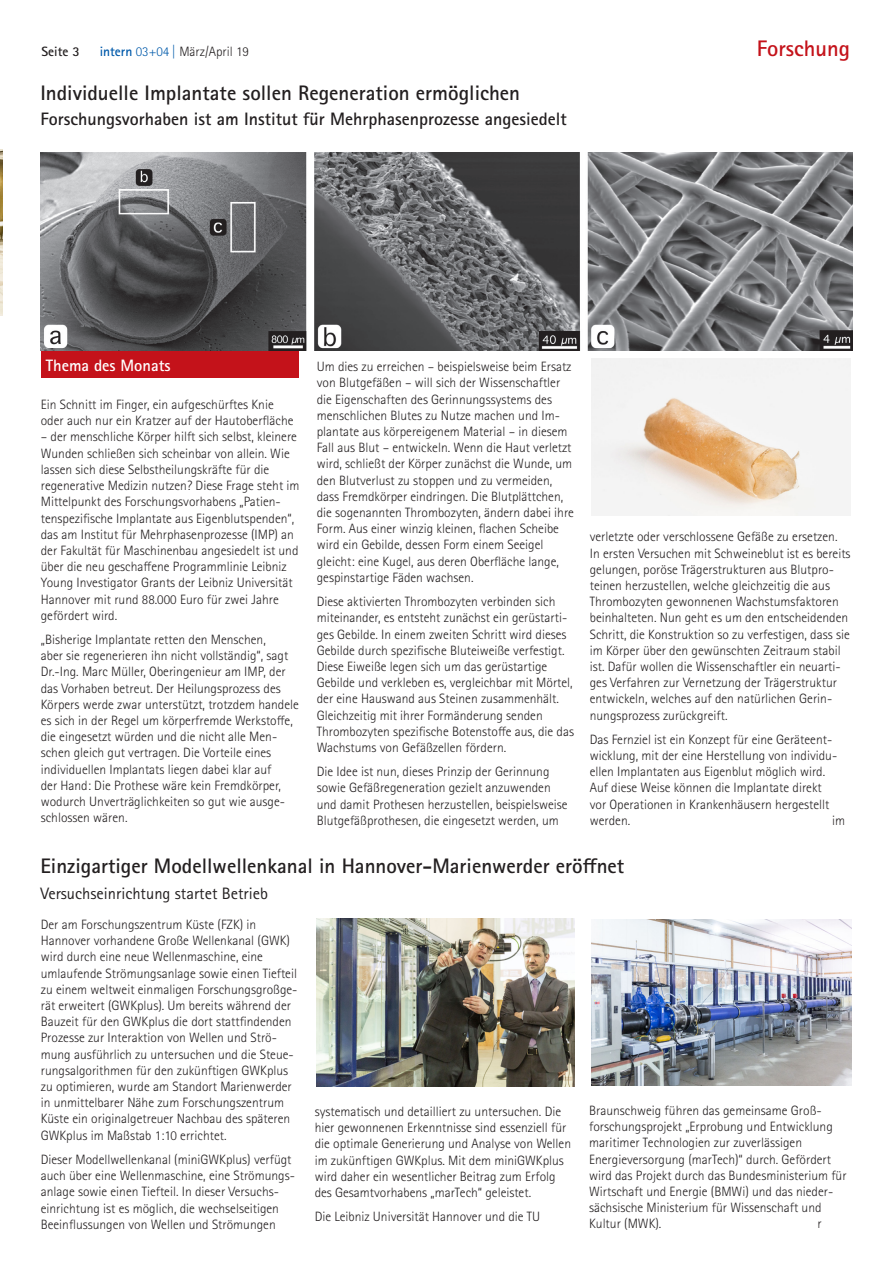
<style>
.page{position:relative;width:893px;height:1263px;background:#fff}
.page>*{position:absolute;margin:0;border:0;box-sizing:border-box;transform-origin:0 0}
.text{font:700 22.5px "Rotis Sans Serif Std";color:#c4121a}
.ü2{font:700 21px "Rotis Sans Serif Std";color:#231f20}
.Ü2_12_pt{font:700 18px "Rotis Sans Serif Std";color:#231f20}
.ü2_sub{font:16.5px "Rotis Sans Serif Std";color:#231f20}
.header_infospalte{font:700 16.5px "Rotis Sans Serif Std";color:#fff}
.text-2{font:300 13.5px/16.2px "Rotis Sans Serif Std";color:#231f20}
.text-3{font:700 13.5px "Rotis Sans Serif Std";color:#231f20}
.s1{font-weight:700;color:#015aaa}
.s2{color:#015aaa}
</style>
<div class="page">
<img style="left:317px;top:919px;width:257px;height:168px">
<img style="left:591px;top:919px;width:261px;height:166px">
<img style="left:591px;top:359px;width:259px;height:156px">
<img style="left:41px;top:153px;width:811px;height:198px">
<img style="left:0;top:149px;width:2px;height:166px">
<div style="left:42px;top:352px;width:257px;height:26px;background:#c4121a"></div>
<p class="text-3" style="left:41px;top:42px;width:40px">Seite 3</p>
<p class="text-2" style="left:100px;top:43px;width:151px"><span class="s1">intern</span> <span class="s2">03+04 |</span> März/April 19</p>
<p class="text" style="left:757px;top:34px;width:95px">Forschung</p>
<p class="ü2" style="left:40px;top:79px;width:481px">Individuelle Implantate sollen Regeneration ermöglichen</p>
<p class="Ü2_12_pt" style="left:40px;top:107px;width:528px">Forschungsvorhaben ist am Institut für Mehrphasenprozesse angesiedelt</p>
<p class="header_infospalte" style="left:46px;top:355px;width:126px">Thema des Monats</p>
<p class="text-2" style="left:41px;top:397px;width:254px">Ein Schnitt im Finger, ein aufgeschürftes Knie oder auch nur ein Kratzer auf der Hautoberfläche</p>
<p class="text-2" style="left:41px;top:429px;width:260px">– der menschliche Körper hilft sich selbst, kleinere Wunden schließen sich scheinbar von allein. Wie lassen sich diese Selbstheilungskräfte für die regenerative Medizin nutzen? Diese Frage steht im Mittelpunkt des Forschungsvorhabens „Patien&shy;tenspezifische Implantate aus Eigenblutspenden“, das am Institut für Mehrphasenprozesse (IMP) an der Fakultät für Maschinenbau angesiedelt ist und über die neu geschaffene Programmlinie Leibniz Young Investigator Grants der Leibniz Universität Hannover mit rund 88.000 Euro für zwei Jahre gefördert wird.</p>
<p class="text-2" style="left:41px;top:632px;width:259px">„Bisherige Implantate retten den Menschen,<br>aber sie regenerieren ihn nicht vollständig“, sagt Dr.-Ing. Marc Müller, Oberingenieur am IMP, der das Vorhaben betreut. Der Heilungsprozess des Körpers werde zwar unterstützt, trotzdem handele es sich in der Regel um körperfremde Werkstoffe, die eingesetzt würden und die nicht alle Men&shy;schen gleich gut vertragen. Die Vorteile eines individuellen Implantats liegen dabei klar auf<br>der Hand: Die Prothese wäre kein Fremdkörper, wodurch Unverträglichkeiten so gut wie ausge&shy;schlossen wären.</p>
<p class="text-2" style="left:317px;top:359px;width:259px">Um dies zu erreichen – beispielsweise beim Ersatz von Blutgefäßen – will sich der Wissenschaftler die Eigenschaften des Gerinnungssystems des menschlichen Blutes zu Nutze machen und Im&shy;plantate aus körpereigenem Material – in diesem Fall aus Blut – entwickeln. Wenn die Haut verletzt wird, schließt der Körper zunächst die Wunde, um den Blutverlust zu stoppen und zu vermeiden, dass Fremdkörper eindringen. Die Blutplättchen, die sogenannten Thrombozyten, ändern dabei ihre Form. Aus einer winzig kleinen, flachen Scheibe wird ein Gebilde, dessen Form einem Seeigel gleicht: eine Kugel, aus deren Oberfläche lange, gespinstartige Fäden wachsen.</p>
<p class="text-2" style="left:317px;top:594px;width:259px">Diese aktivierten Thrombozyten verbinden sich miteinander, es entsteht zunächst ein gerüstarti&shy;ges Gebilde. In einem zweiten Schritt wird dieses Gebilde durch spezifische Bluteiweiße verfestigt.<br>Diese Eiweiße legen sich um das gerüstartige Gebilde und verkleben es, vergleichbar mit Mörtel, der eine Hauswand aus Steinen zusammenhält.<br>Gleichzeitig mit ihrer Formänderung senden Thrombozyten spezifische Botenstoffe aus, die das Wachstums von Gefäßzellen fördern.</p>
<p class="text-2" style="left:317px;top:764px;width:252px">Die Idee ist nun, dieses Prinzip der Gerinnung sowie Gefäßregeneration gezielt anzuwenden und damit Prothesen herzustellen, beispielsweise Blutgefäßprothesen, die eingesetzt werden, um</p>
<p class="text-2" style="left:590px;top:529px;width:262px">verletzte oder verschlossene Gefäße zu ersetzen.<br>In ersten Versuchen mit Schweineblut ist es bereits gelungen, poröse Trägerstrukturen aus Blutpro&shy;teinen herzustellen, welche gleichzeitig die aus Thrombozyten gewonnenen Wachstumsfaktoren beinhalteten. Nun geht es um den entscheidenden Schritt, die Konstruktion so zu verfestigen, dass sie im Körper über den gewünschten Zeitraum stabil ist. Dafür wollen die Wissenschaftler ein neuarti&shy;ges Verfahren zur Vernetzung der Trägerstruktur entwickeln, welches auf den natürlichen Gerin&shy;nungsprozess zurückgreift.</p>
<p class="text-2" style="left:590px;top:731px;width:249px">Das Fernziel ist ein Konzept für eine Geräteent&shy;wicklung, mit der eine Herstellung von individu&shy;ellen Implantaten aus Eigenblut möglich wird.<br>Auf diese Weise können die Implantate direkt vor Operationen in Krankenhäusern hergestellt werden.</p>
<p class="text-2" style="left:832px;top:812px;width:15px">im</p>
<p class="ü2" style="left:40px;top:853px;width:585px">Einzigartiger Modellwellenkanal in Hannover-Marienwerder eröffnet</p>
<p class="ü2_sub" style="left:40px;top:883px;width:229px">Versuchseinrichtung startet Betrieb</p>
<p class="text-2" style="left:41px;top:916px;width:258px">Der am Forschungszentrum Küste (FZK) in Hannover vorhandene Große Wellenkanal (GWK) wird durch eine neue Wellenmaschine, eine umlaufende Strömungsanlage sowie einen Tiefteil zu einem weltweit einmaligen Forschungsgroßge&shy;rät erweitert (GWKplus). Um bereits während der Bauzeit für den GWKplus die dort stattfindenden Prozesse zur Interaktion von Wellen und Strö&shy;mung ausführlich zu untersuchen und die Steue&shy;rungsalgorithmen für den zukünftigen GWKplus zu optimieren, wurde am Standort Marienwerder in unmittelbarer Nähe zum Forschungszentrum Küste ein originalgetreuer Nachbau des späteren GWKplus im Maßstab 1:10 errichtet.</p>
<p class="text-2" style="left:41px;top:1151px;width:256px">Dieser Modellwellenkanal (miniGWKplus) verfügt auch über eine Wellenmaschine, eine Strömungs&shy;anlage sowie einen Tiefteil. In dieser Versuchs&shy;einrichtung ist es möglich, die wechselseitigen Beeinflussungen von Wellen und Strömungen</p>
<p class="text-2" style="left:315px;top:1103px;width:258px">systematisch und detailliert zu untersuchen. Die hier gewonnenen Erkenntnisse sind essenziell für die optimale Generierung und Analyse von Wellen im zukünftigen GWKplus. Mit dem miniGWKplus wird daher ein wesentlicher Beitrag zum Erfolg des Gesamtvorhabens „marTech“ geleistet.</p>
<p class="text-2" style="left:315px;top:1209px;width:227px">Die Leibniz Universität Hannover und die TU</p>
<p class="text-2" style="left:589px;top:1102px;width:259px">Braunschweig führen das gemeinsame Groß&shy;forschungsprojekt „Erprobung und Entwicklung maritimer Technologien zur zuverlässigen Energieversorgung (marTech)“ durch. Gefördert wird das Projekt durch das Bundesministerium für Wirtschaft und Energie (BMWi) und das nieder&shy;sächsische Ministerium für Wissenschaft und Kultur (MWK).</p>
<p class="text-2" style="left:818px;top:1216px;width:6px">r</p>
</div>
